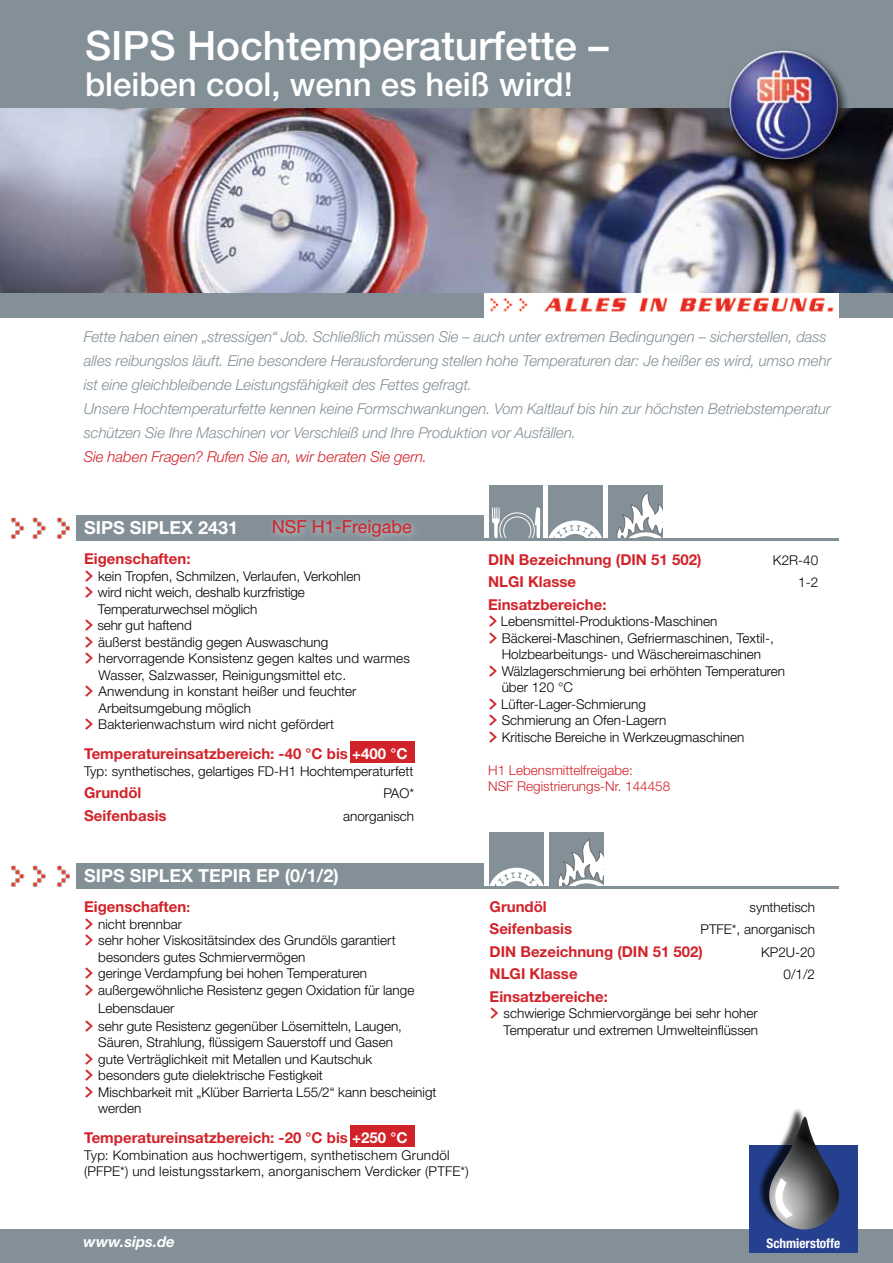
<style>
.page{position:relative;width:893px;height:1263px;background:#fff}
.page>*{position:absolute;margin:0;border:0;box-sizing:border-box;transform-origin:0 0}
.t1{font:500 40.5px "Helvetica Neue LT Std";color:#fff}
.t2{font:500 33px "Helvetica Neue LT Std";color:#fff}
.t3{font:700 18px "Helvetica Neue LT Std";color:#fff}
.t4{font:18px "Helvetica Neue LT Std";color:#d2232a}
.t5{font:italic 300 15px/24px "Helvetica Neue LT Std";letter-spacing:-.005em;color:#839097}
.t6{font:700 15px "Helvetica Neue LT Std";color:#d2232a}
.t7{font:italic 300 15px "Helvetica Neue LT Std";letter-spacing:-.005em;color:#d2232a}
.t8{font:italic 700 15px "Helvetica Neue LT Std";color:#fff}
.t9{font:300 13.5px/18px "Helvetica Neue LT Std";color:#000}
.t10{font:300 13.5px/16.5px "Helvetica Neue LT Std";letter-spacing:.02em;color:#000}
.t11{font:300 13.5px/16.5px "Helvetica Neue LT Std";color:#d2232a}
.t12{font:700 condensed 13.35px "Helvetica Neue LT Std";color:#fff}
.s1{font-family:"The Sans";font-weight:600;font-size:19.5px;color:#d2232a}
.s2{color:#fff}
.s3{font-size:13.5px}
</style>
<div class="page">
<div style="left:0;top:1229px;width:893px;height:34px;background:#839097"></div>
<div style="left:549px;top:832px;width:55px;height:55px;background:#839097"></div>
<svg style="left:557px;top:839px;width:47px;height:47px"></svg>
<div style="left:350px;top:1126px;width:65px;height:21px;background:#d2232a"></div>
<div style="left:350px;top:742px;width:65px;height:21px;background:#d2232a"></div>
<div style="left:497px;top:877px;width:40px;height:45px;border:5px solid #fff;border-radius:50%"></div>
<div style="left:489px;top:832px;width:55px;height:55px;background:#839097"></div>
<div style="left:488px;top:868px;width:57px;height:53px;border:5px solid #fff;border-radius:50%"></div>
<div style="left:496px;top:878px;width:41px;height:43px;border:3px solid #fff;border-radius:50%"></div>
<svg style="left:496px;top:872px;width:41px;height:14px"></svg>
<div style="left:555px;top:530px;width:40px;height:45px;border:5px solid #fff;border-radius:50%"></div>
<div style="left:548px;top:485px;width:55px;height:54px;background:#839097"></div>
<div style="left:547px;top:520px;width:57px;height:53px;border:5px solid #fff;border-radius:50%"></div>
<div style="left:555px;top:530px;width:41px;height:44px;border:3px solid #fff;border-radius:50%"></div>
<svg style="left:554px;top:525px;width:42px;height:13px"></svg>
<div style="left:490px;top:887px;width:56px;height:5px;background:#fff"></div>
<div style="left:77px;top:515px;width:407px;height:26px;background:#839097"></div>
<div style="left:0;top:0;width:893px;height:317px;background:#839097"></div>
<img style="left:484px;top:293px;width:354px;height:24px">
<img style="left:12px;top:517px;width:58px;height:21px">
<div style="left:77px;top:863px;width:407px;height:26px;background:#839097"></div>
<img style="left:12px;top:865px;width:58px;height:21px">
<img style="left:0;top:108px;width:893px;height:185px">
<div style="left:726px;top:47px;width:124px;height:124px;background:#000;opacity:.75"></div>
<img style="left:730px;top:51px;width:108px;height:108px;border-radius:54px">
<div style="left:489px;top:485px;width:54px;height:53px;background:#839097"></div>
<svg style="left:492px;top:507px;width:48px;height:31px"></svg>
<div style="left:547px;top:540px;width:56px;height:5px;background:#fff"></div>
<div style="left:749px;top:1146px;width:109px;height:107px;background:#25408f"></div>
<div style="left:757px;top:1108px;width:79px;height:121px;background:#000;opacity:.75"></div>
<div style="left:766px;top:1170px;width:35px;height:57px;background:#fff;opacity:.75"></div>
<svg style="left:769px;top:1115px;width:70px;height:114px"></svg>
<div style="left:608px;top:485px;width:54px;height:54px;background:#839097"></div>
<svg style="left:616px;top:492px;width:46px;height:46px"></svg>
<div style="left:268px;top:515px;width:151px;height:30px;background:#fff;opacity:.6"></div>
<hr style="left:431px;top:886px;width:408px;height:3px;background:#839097">
<hr style="left:431px;top:538px;width:408px;height:3px;background:#839097">
<h1 class="t1" style="left:85px;top:21px;width:525px">SIPS Hochtemperaturfette –</h1>
<h2 class="t2" style="left:85px;top:64px;width:489px">bleiben cool, wenn es heiß wird!</h2>
<p class="t5" style="left:84px;top:325px;width:749px">Fette haben einen „stressigen“ Job. Schließlich müssen Sie – auch unter extremen Bedingungen – sicherstellen, dass alles reibungslos läuft. Eine besondere Herausforderung stellen hohe Temperaturen dar: Je heißer es wird, umso mehr ist eine gleichbleibende Leistungsfähigkeit des Fettes gefragt.<br>Unsere Hochtemperaturfette kennen keine Formschwankungen. Vom Kaltlauf bis hin zur höchsten Betriebstemperatur schützen Sie Ihre Maschinen vor Verschleiß und Ihre Produktion vor Ausfällen.</p>
<p class="t7" style="left:84px;top:448px;width:345px">Sie haben Fragen? Rufen Sie an, wir beraten Sie gern.</p>
<h3 class="t4" style="left:272px;top:516px;width:142px">NSF H1-Freigabe</h3>
<h3 class="t3" style="left:84px;top:517px;width:68px">SIPS Siple</h3>
<h3 class="t3" style="left:181px;top:517px;width:59px">x 2431</h3>
<p class="t6" style="left:84px;top:550px;width:108px">Eigenschaften:</p>
<p class="t9" style="left:84px;top:567px;width:278px"><span class="s1">&gt;</span> kein Tropfen, Schmilzen, Verlaufen, Verkohlen</p>
<p class="t9" style="left:84px;top:583px;width:222px"><span class="s1">&gt;</span> wird nicht weich, deshalb kurzfristige</p>
<p class="t9" style="left:98px;top:600px;width:161px">Temperaturwechsel möglich</p>
<p class="t9" style="left:84px;top:616px;width:109px"><span class="s1">&gt;</span> sehr gut haftend</p>
<p class="t9" style="left:84px;top:633px;width:246px"><span class="s1">&gt;</span> äußerst beständig gegen Auswaschung</p>
<p class="t9" style="left:84px;top:649px;width:327px"><span class="s1">&gt;</span> hervorragende Konsistenz gegen kaltes und warmes</p>
<p class="t9" style="left:99px;top:666px;width:249px">Wasser, Salzwasser, Reinigungsmittel etc.</p>
<p class="t9" style="left:84px;top:682px;width:274px"><span class="s1">&gt;</span> Anwendung in konstant heißer und feuchter</p>
<p class="t9" style="left:99px;top:699px;width:154px">Arbeitsumgebung möglich</p>
<p class="t9" style="left:84px;top:715px;width:252px"><span class="s1">&gt;</span> Bakterienwachstum wird nicht gefördert</p>
<p class="t6" style="left:84px;top:745px;width:325px">Temperatureinsatzbereich: -40 °C bis <span class="s2">+400 °C</span></p>
<p class="t9" style="left:84px;top:762px;width:331px">Typ: synthetisches, gelartiges FD-H1 Hochtemperaturfett</p>
<p class="t6" style="left:84px;top:784px;width:59px">Grundöl</p>
<p class="t9" style="left:383px;top:784px;width:32px">PAO*</p>
<p class="t6" style="left:84px;top:806px;width:84px">Seifenbasis</p>
<p class="t9" style="left:343px;top:807px;width:73px">anorganisch</p>
<h3 class="t3" style="left:84px;top:865px;width:68px">SIPS Siple</h3>
<h3 class="t3" style="left:181px;top:865px;width:159px">x Tepi r EP (0/1/2)</h3>
<p class="t6" style="left:84px;top:898px;width:107px">Eigenschaften<span class="s3">:</span></p>
<p class="t9" style="left:84px;top:915px;width:99px"><span class="s1">&gt;</span> nicht brennbar</p>
<p class="t9" style="left:84px;top:931px;width:313px"><span class="s1">&gt;</span> sehr hoher Viskositätsindex des Grundöls garantiert</p>
<p class="t9" style="left:98px;top:948px;width:209px">besonders gutes Schmiervermögen</p>
<p class="t9" style="left:84px;top:964px;width:284px"><span class="s1">&gt;</span> geringe Verdampfung bei hohen Temperaturen</p>
<p class="t9" style="left:84px;top:981px;width:332px"><span class="s1">&gt;</span> außergewöhnliche Resistenz gegen Oxidation für lange</p>
<p class="t9" style="left:84px;top:999px;width:319px;text-indent:14px">Lebensdauer<br><span class="s1">&gt;</span> sehr gute Resistenz gegenüber Lösemitteln, Laugen,</p>
<p class="t9" style="left:98px;top:1033px;width:296px">Säuren, Strahlung, flüssigem Sauerstoff und Gasen</p>
<p class="t9" style="left:84px;top:1050px;width:290px"><span class="s1">&gt;</span> gute Verträglichkeit mit Metallen und Kautschuk</p>
<p class="t9" style="left:84px;top:1066px;width:240px"><span class="s1">&gt;</span> besonders gute dielektrische Festigkeit</p>
<p class="t9" style="left:84px;top:1083px;width:354px"><span class="s1">&gt;</span> Mischbarkeit mit „Klüber Barrierta L55/2“ kann bescheinigt</p>
<p class="t9" style="left:98px;top:1099px;width:45px">werden</p>
<p class="t6" style="left:84px;top:1129px;width:325px">Temperatureinsatzbereich: -20 °C bis <span class="s2">+250 °C</span></p>
<p class="t10" style="left:84px;top:1146px;width:386px">Typ: Kombination aus hochwertigem, synthetischem Grundöl (PFPE*) und leistungsstarkem, anorganischem Verdicker (PTFE*)</p>
<p class="t6" style="left:488px;top:550px;width:215px">DIN Bezeichnung (DIN 51 502)</p>
<p class="t9" style="left:773px;top:551px;width:47px">K2R-40</p>
<p class="t6" style="left:488px;top:572px;width:90px">NLGI Klasse</p>
<p class="t9" style="left:798px;top:573px;width:22px">1-2</p>
<p class="t6" style="left:488px;top:595px;width:120px">Einsatzbereiche:</p>
<p class="t9" style="left:488px;top:612px;width:231px"><span class="s1">&gt;</span> Lebensmittel-Produktions-Maschinen</p>
<p class="t9" style="left:488px;top:629px;width:287px"><span class="s1">&gt;</span> Bäckerei-Maschinen, Gefriermaschinen, Textil-,</p>
<p class="t9" style="left:502px;top:645px;width:261px">Holzbearbeitungs- und Wäschereimaschinen</p>
<p class="t9" style="left:488px;top:662px;width:299px"><span class="s1">&gt;</span> Wälzlagerschmierung bei erhöhten Temperaturen</p>
<p class="t9" style="left:502px;top:678px;width:73px">über 120 °C</p>
<p class="t9" style="left:488px;top:695px;width:159px"><span class="s1">&gt;</span> Lüfter-Lager-Schmierung</p>
<p class="t9" style="left:488px;top:711px;width:180px"><span class="s1">&gt;</span> Schmierung an Ofen-Lagern</p>
<p class="t9" style="left:488px;top:728px;width:258px"><span class="s1">&gt;</span> Kritische Bereiche in Werkzeugmaschinen</p>
<p class="t11" style="left:488px;top:761px;width:184px">H1 Lebensmittelfreigabe:<br>NSF Registrierungs-Nr. 144458</p>
<p class="t6" style="left:490px;top:897px;width:59px">Grundöl</p>
<p class="t9" style="left:750px;top:898px;width:67px">synthetisch</p>
<p class="t6" style="left:490px;top:920px;width:84px">Seifenbasis</p>
<p class="t9" style="left:701px;top:920px;width:116px">PTFE*, anorganisch</p>
<p class="t6" style="left:490px;top:942px;width:215px">DIN Bezeichnung (DIN 51 502)</p>
<p class="t9" style="left:761px;top:943px;width:56px">KP2U-20</p>
<p class="t6" style="left:490px;top:965px;width:90px">NLGI Klasse</p>
<p class="t9" style="left:784px;top:965px;width:33px">0/1/2</p>
<p class="t6" style="left:490px;top:987px;width:120px">Einsatzbereiche:</p>
<p class="t9" style="left:490px;top:1005px;width:270px;line-height:16.5px;text-align:right"><span class="s1">&gt;</span> schwierige Schmiervorgänge bei sehr hoher<br>Temperatur und extremen Umwelteinflüssen</p>
<p class="t8" style="left:84px;top:1233px;width:93px">www.sips.de</p>
<p class="t12" style="left:766px;top:1235px;width:75px">Schmierstoffe</p>
</div>
